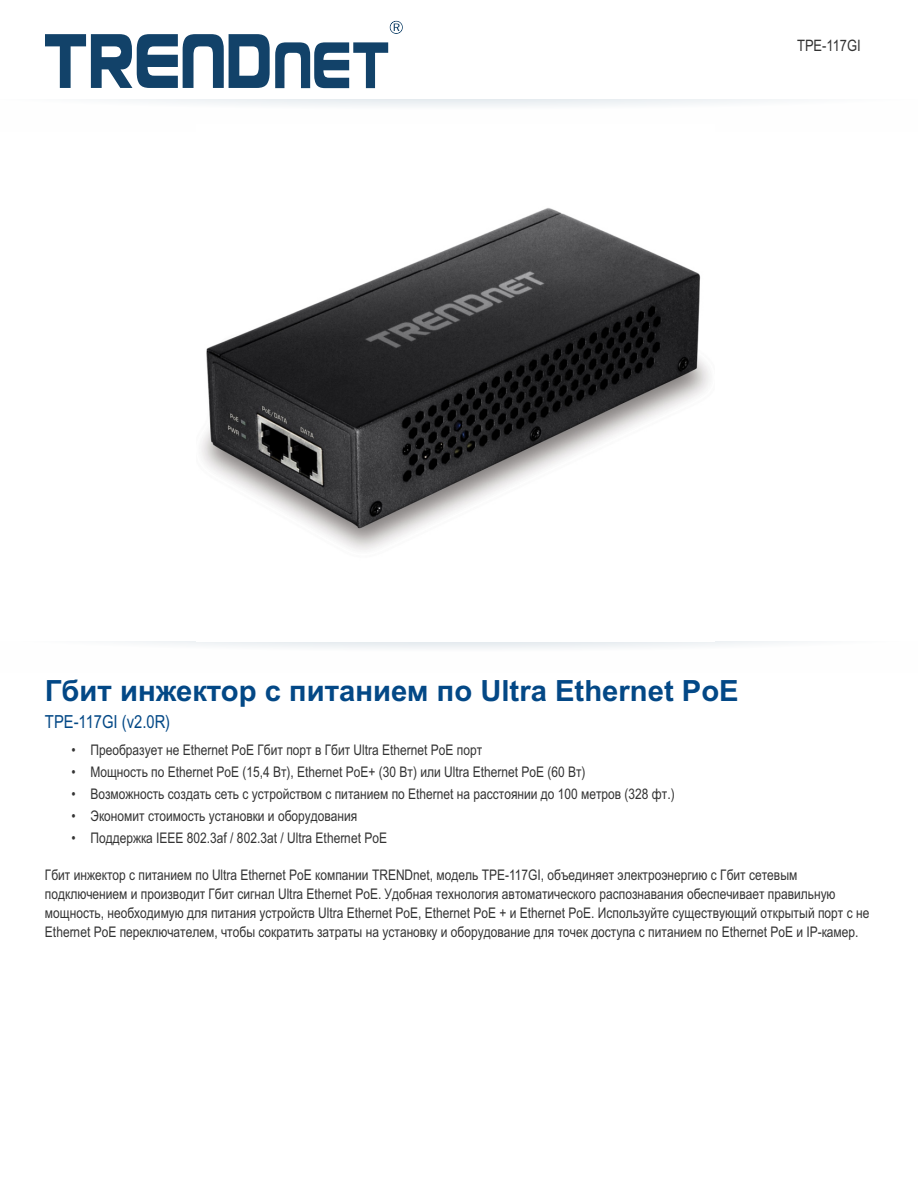
<style>
.page{position:relative;width:918px;height:1188px;background:#fff}
.page>*{position:absolute;margin:0;border:0;box-sizing:border-box;transform-origin:0 0}
.t1{font:700 29.25px "Arial";color:#034886}
.t2{font:18px "Arial Narrow";color:#034886}
.t3{font:15.75px "Arial Narrow";color:#333}
.t4{font:14.7px/19px "Arial Narrow";color:#333}
</style>
<div class="page">
<div style="left:0;top:99px;width:918px;height:32px;background:linear-gradient(to right,#fbfcfc,#fcfcfd)"></div>
<svg style="left:143px;top:642px;width:636px;height:7px"></svg>
<img style="left:197px;top:124px;width:517px;height:426px">
<svg style="left:45px;top:21px;width:358px;height:67px"></svg>
<p class="t3" style="left:797px;top:39px;width:65px">TPE-117GI</p>
<h1 class="t1" style="left:45px;top:679px;width:695px">Гбит инжектор с питанием по Ultra Ethernet PoE</h1>
<p class="t2" style="left:45px;top:715px;width:127px">TPE-117GI (v2.0R)</p>
<p class="t4" style="left:72px;top:742px;width:412px">• Преобразует не Ethernet PoE Гбит порт в Гбит Ultra Ethernet PoE порт</p>
<p class="t4" style="left:72px;top:764px;width:516px">• Мощность по Ethernet PoE (15,4 Вт), Ethernet PoE+ (30 Вт) или Ultra Ethernet PoE (60 Вт)</p>
<p class="t4" style="left:72px;top:786px;width:605px">• Возможность создать сеть с устройством с питанием по Ethernet на расстоянии до 100 метров (328 фт.)</p>
<p class="t4" style="left:72px;top:808px;width:287px">• Экономит стоимость установки и оборудования</p>
<p class="t4" style="left:72px;top:829px;width:317px">• Поддержка IEEE 802.3af / 802.3at / Ultra Ethernet PoE</p>
<p class="t4" style="left:45px;top:866px;width:826px">Гбит инжектор с питанием по Ultra Ethernet PoE компании TRENDnet, модель TPE-117GI, объединяет электроэнергию с Гбит сетевым подключением и производит Гбит сигнал Ultra Ethernet PoE. Удобная технология автоматического распознавания обеспечивает правильную мощность, необходимую для питания устройств Ultra Ethernet PoE, Ethernet PoE + и Ethernet PoE. Используйте существующий открытый порт с не Ethernet PoE переключателем, чтобы сократить затраты на установку и оборудование для точек доступа с питанием по Ethernet PoE и IP-камер.</p>
</div>
